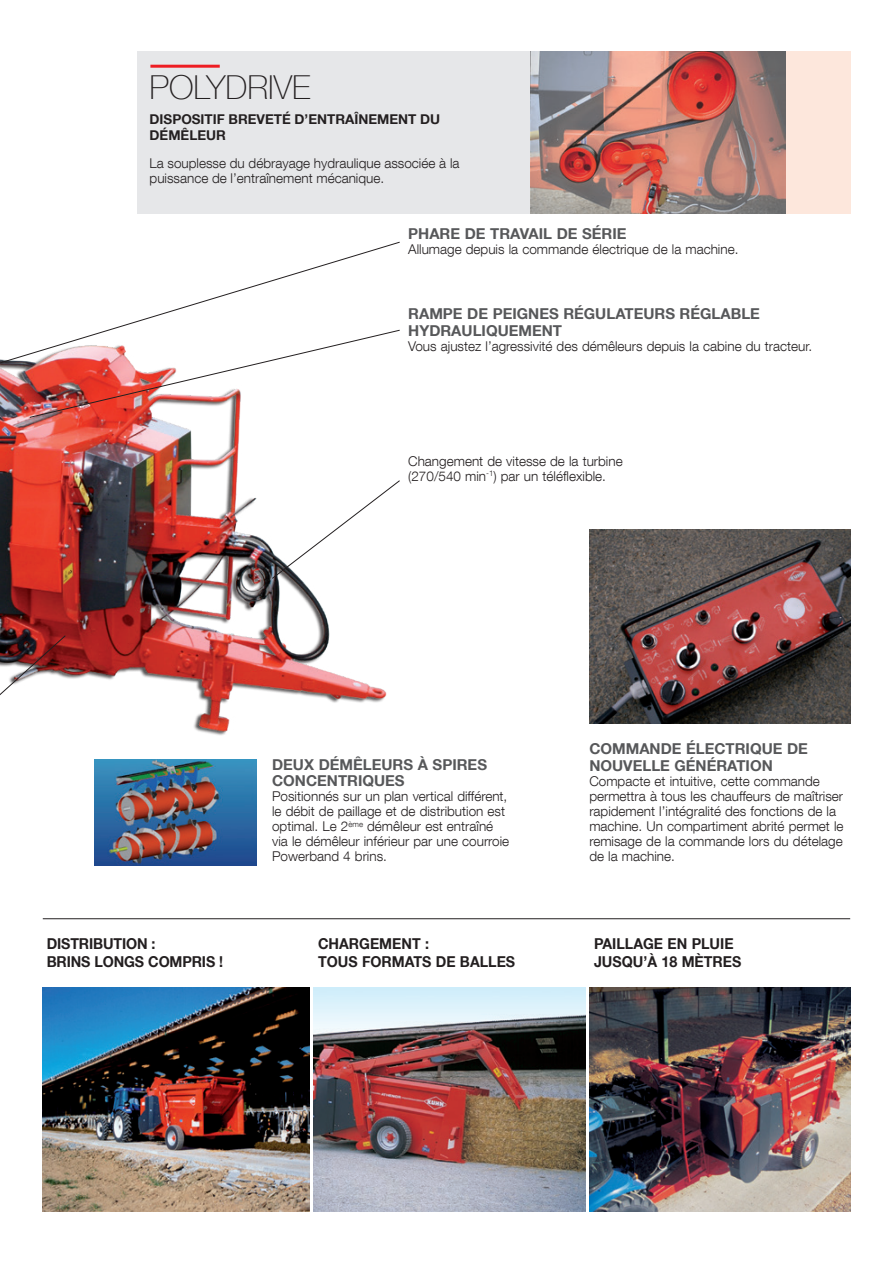
<style>
.page{position:relative;width:893px;height:1263px;background:#fff}
.page>*{position:absolute;margin:0;border:0;box-sizing:border-box;transform-origin:0 0}
.t1{font:100 33px "Helvetica Neue LT Com";color:#231f20}
.t2{font:700 15px/16.5px "Helvetica Neue LT Com";color:#57585a}
.t3{font:700 15px/18px "Helvetica Neue LT Com";color:#231f20;scale:.95 1}
.t4{font:300 13.5px/15px "Helvetica Neue LT Com";color:#231f20}
.t5{font:700 13.5px/16.2px "Helvetica Neue LT Com";color:#231f20}
</style>
<div class="page">
<img style="left:0;top:241px;width:400px;height:567px">
<img style="left:43px;top:987px;width:267px;height:225px">
<img style="left:95px;top:759px;width:161px;height:106px">
<hr style="left:43px;top:918px;width:807px;height:1px;background:#231f20">
<div style="left:137px;top:51px;width:713px;height:163px;background:#e6e7e9"></div>
<hr style="left:150px;top:65px;width:70px;height:3px;background:#ee1d23">
<div style="left:531px;top:51px;width:319px;height:163px;background:#fde7dc"></div>
<img style="left:531px;top:51px;width:254px;height:163px">
<img style="left:589px;top:529px;width:261px;height:194px">
<img style="left:314px;top:987px;width:271px;height:225px">
<img style="left:590px;top:987px;width:260px;height:225px">
<svg style="left:272px;top:480px;width:128px;height:99px"></svg>
<svg style="left:0;top:242px;width:400px;height:127px"></svg>
<svg style="left:0;top:635px;width:66px;height:162px"></svg>
<svg style="left:29px;top:330px;width:371px;height:88px"></svg>
<h1 class="t1" style="left:150px;top:68px;width:162px">POLYDRIVE</h1>
<p class="t5" style="left:150px;top:111px;width:292px">DISPOSITIF BREVETÉ D’ENTRAÎNEMENT DU<br>DÉMÊLEUR</p>
<p class="t4" style="left:150px;top:156px;width:311px">La souplesse du débrayage hydraulique associée à la puissance de l’entraînement mécanique.</p>
<p class="t2" style="left:408px;top:225px;width:220px">PHARE DE TRAVAIL DE SÉRIE</p>
<p class="t4" style="left:408px;top:241px;width:332px">Allumage depuis la commande électrique de la machine.</p>
<p class="t2" style="left:408px;top:305px;width:353px">RAMPE DE PEIGNES RÉGULATEURS RÉGLABLE<br>HYDRAULIQUEMENT</p>
<p class="t4" style="left:408px;top:338px;width:406px">Vous ajustez l’agressivité des démêleurs depuis la cabine du tracteur.</p>
<p class="t4" style="left:408px;top:453px;width:216px">Changement de vitesse de la turbine (270/540 min<sup>-1</sup>) par un téléflexible.</p>
<p class="t3" style="left:47px;top:934px;width:187px">DISTRIBUTION :<br>BRINS LONGS COMPRIS !</p>
<p class="t2" style="left:272px;top:756px;width:216px">DEUX DÉMÊLEURS À SPIRES<br>CONCENTRIQUES</p>
<p class="t4" style="left:272px;top:789px;width:239px">Positionnés sur un plan vertical différent, le débit de paillage et de distribution est optimal. Le 2<sup>ème</sup> démêleur est entraîné via le démêleur inférieur par une courroie Powerband 4 brins.</p>
<p class="t3" style="left:318px;top:934px;width:209px">CHARGEMENT :<br>TOUS FORMATS DE BALLES</p>
<p class="t2" style="left:589px;top:740px;width:220px">COMMANDE ÉLECTRIQUE DE<br>NOUVELLE GÉNÉRATION</p>
<p class="t4" style="left:589px;top:773px;width:256px">Compacte et intuitive, cette commande permettra à tous les chauffeurs de maîtriser rapidement l’intégralité des fonctions de la machine. Un compartiment abrité permet le remisage de la commande lors du dételage de la machine.</p>
<p class="t3" style="left:594px;top:934px;width:157px">PAILLAGE EN PLUIE<br>JUSQU’À 18 MÈTRES</p>
</div>
